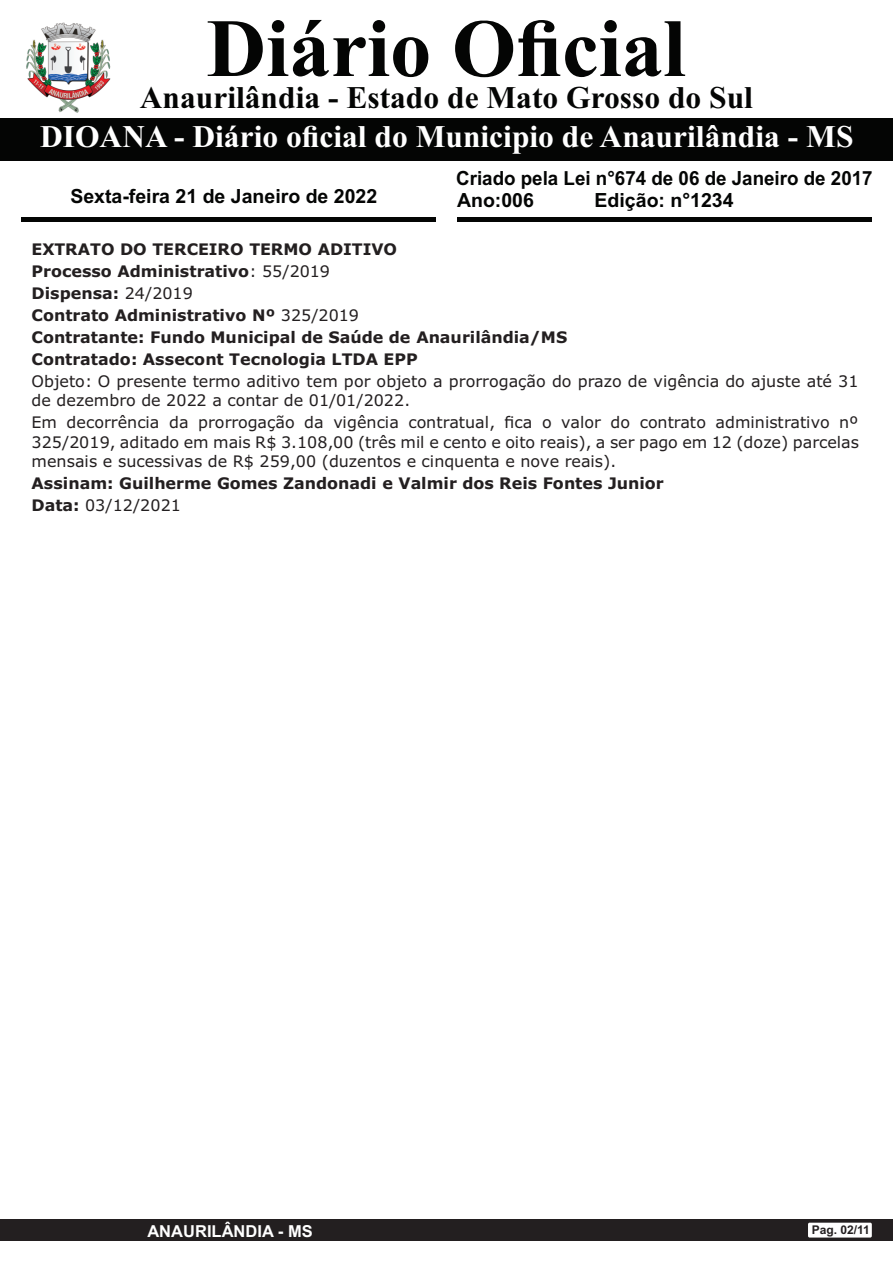
<style>
.page{position:relative;width:893px;height:1262px;background:#fff}
.page>*{position:absolute;margin:0;border:0;box-sizing:border-box;transform-origin:0 0}
.t1{font:700 82.5px "Times New Roman";color:#040504}
.t2{font:700 31.5px "Times New Roman";color:#fff}
.t3{font:700 31.5px "Times New Roman";color:#040504}
.t4{font:700 19.5px "Arial";color:#040504}
.t5{font:700 19.5px "Arial";color:#040504;scale:.96 1}
.t6{font:700 16.5px "Arial";color:#fff}
.t7{font:15.9px/19.4px "Verdana";color:#231f20}
.t8{font:700 15.9px/21.9px "Verdana";color:#231f20}
.t9{font:700 12px "Arial";color:#231f20}
.s1{font-weight:400}
</style>
<div class="page">
<div style="left:0;top:1219px;width:892px;height:21px;background:#231f20"></div>
<div style="left:808px;top:1222px;width:63px;height:15px;background:#fff;border-radius:2px"></div>
<div style="left:0;top:118px;width:892px;height:43px;background:#040504"></div>
<div style="left:21px;top:217px;width:415px;height:5px;background:#040504"></div>
<div style="left:457px;top:217px;width:414px;height:5px;background:#040504"></div>
<img style="left:26px;top:23px;width:85px;height:90px">
<h1 class="t1" style="left:207px;top:20px;width:480px">Diário Oficial</h1>
<h2 class="t3" style="left:140px;top:87px;width:614px">Anaurilândia - Estado de Mato Grosso do Sul</h2>
<h2 class="t2" style="left:40px;top:126px;width:814px">DIOANA - Diário oficial do Municipio de Anaurilândia - MS</h2>
<p class="t5" style="left:456px;top:171px;width:435px">Criado pela Lei n°674 de 06 de Janeiro de 2017</p>
<p class="t4" style="left:70px;top:189px;width:308px">Sexta-feira 21 de Janeiro de 2022</p>
<p class="t4" style="left:457px;top:193px;width:78px">Ano:006</p>
<p class="t4" style="left:594px;top:193px;width:140px">Edição: n°1234</p>
<p class="t8" style="left:32px;top:239px;width:537px">EXTRATO DO TERCEIRO TERMO ADITIVO<br>Processo Administrativo<span class="s1">: 55/2019<br></span>Dispensa: <span class="s1">24/2019<br></span>Contrato Administrativo Nº <span class="s1">325/2019<br></span>Contratante: Fundo Municipal de Saúde de Anaurilândia/MS Contratado: Assecont Tecnologia LTDA EPP</p>
<p class="t7" style="left:32px;top:373px;width:828px">Objeto: O presente termo aditivo tem por objeto a prorrogação do prazo de vigência do ajuste até 31 de dezembro de 2022 a contar de 01/01/2022.</p>
<p class="t7" style="left:32px;top:414px;width:829px;text-align:justify">Em decorrência da prorrogação da vigência contratual, fica o valor do contrato administrativo nº 325/2019, aditado em mais R$ 3.108,00 (três mil e cento e oito reais), a ser pago em 12 (doze) parcelas mensais e sucessivas de R$ 259,00 (duzentos e cinquenta e nove reais).</p>
<p class="t8" style="left:32px;top:473px;width:633px">Assinam: Guilherme Gomes Zandonadi e Valmir dos Reis Fontes Junior<br>Data: <span class="s1">03/12/2021</span></p>
<p class="t6" style="left:147px;top:1224px;width:167px">ANAURILÂNDIA - MS</p>
<p class="t9" style="left:811px;top:1225px;width:60px">Pag. 02/11</p>
</div>
